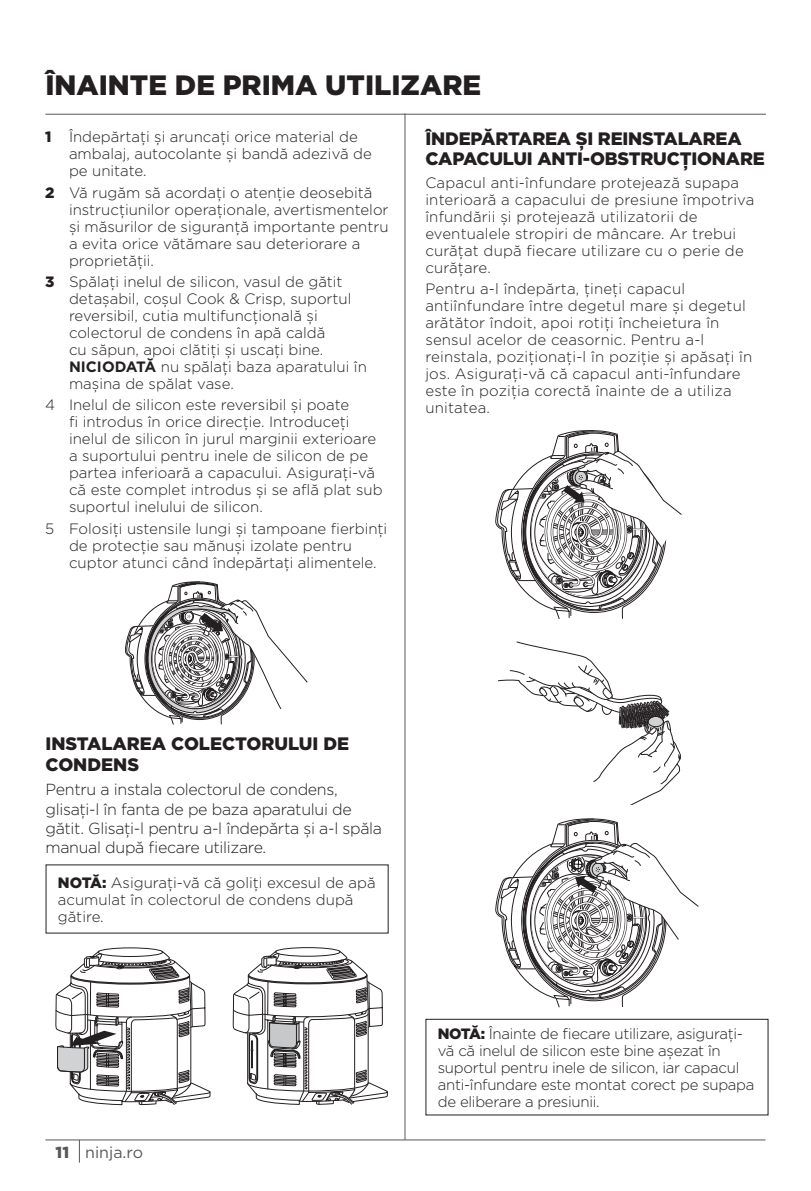
<style>
.page{position:relative;width:811px;height:1191px;background:#fff}
.page>*{position:absolute;margin:0;border:0;box-sizing:border-box;transform-origin:0 0}
.t1{font:900 28px "Gotham";color:#231f20}
.t2{font:900 18px/20px "Gotham";letter-spacing:-.01em;color:#231f20}
.t3{font:300 16px/19.2px "Gotham";letter-spacing:-.02em;color:#231f20}
.t4{font:16px "Gotham";color:#57585a}
.t5{font:300 15px/17px "Gotham";color:#231f20}
.t6{font:300 15px/17px "Gotham";letter-spacing:-.02em;color:#231f20}
.s1{font-weight:900}
.s2{font-weight:700}
</style>
<div class="page">
<hr style="left:45px;top:1139px;width:720px;height:1px;background:#57585a">
<svg style="left:79px;top:1140px;width:1px;height:22px"></svg>
<div style="left:425px;top:1018px;width:343px;height:97px;border:1px solid #231f20"></div>
<svg style="left:498px;top:641px;width:182px;height:163px"></svg>
<svg style="left:495px;top:430px;width:186px;height:189px"></svg>
<svg style="left:495px;top:818px;width:203px;height:189px"></svg>
<svg style="left:233px;top:947px;width:155px;height:157px"></svg>
<svg style="left:55px;top:947px;width:155px;height:158px"></svg>
<svg style="left:125px;top:581px;width:182px;height:143px"></svg>
<hr style="left:45px;top:114px;width:721px;height:1px;background:#57585a">
<hr style="left:404px;top:113px;width:1px;height:1027px;background:#57585a">
<h1 class="t1" style="left:45px;top:66px;width:437px">ÎNAINTE DE PRIMA UTILIZARE</h1>
<p class="t5" style="left:69px;top:128px;width:304px;text-indent:-24px"><span class="s1">1</span> Îndepărtaţi și aruncaţi orice material de ambalaj, autocolante și bandă adezivă de pe unitate.</p>
<p class="t5" style="left:69px;top:183px;width:321px;text-indent:-24px"><span class="s1">2</span> Vă rugăm să acordaţi o atenţie deosebită instrucţiunilor operaţionale, avertismentelor și măsurilor de siguranţă importante pentru a evita orice vătămare sau deteriorare a proprietăţii.</p>
<p class="t5" style="left:69px;top:273px;width:299px;text-indent:-24px"><span class="s1">3</span> Spălaţi inelul de silicon, vasul de gătit detașabil, coșul Cook &amp; Crisp, suportul reversibil, cutia multifuncţională și colectorul de condens în apă caldă<br>cu săpun, apoi clătiţi și uscaţi bine.<br><span class="s2">NICIODATĂ</span> nu spălaţi baza aparatului în mașina de spălat vase.</p>
<p class="t5" style="left:69px;top:396px;width:315px;text-indent:-24px">4 Inelul de silicon este reversibil și poate<br>fi introdus în orice direcţie. Introduceţi inelul de silicon în jurul marginii exterioare a suportului pentru inele de silicon de pe partea inferioară a capacului. Asiguraţi-vă că este complet introdus și se află plat sub suportul inelului de silicon.</p>
<p class="t5" style="left:69px;top:519px;width:320px;text-indent:-24px">5 Folosiţi ustensile lungi și tampoane fierbinţi de protecţie sau mănuși izolate pentru cuptor atunci când îndepărtaţi alimentele.</p>
<p class="t2" style="left:425px;top:128px;width:341px">ÎNDEPĂRTAREA ȘI REINSTALAREA<br>CAPACULUI ANTI-OBSTRUCŢIONARE</p>
<p class="t5" style="left:425px;top:173px;width:330px">Capacul anti-înfundare protejează supapa interioară a capacului de presiune împotriva înfundării și protejează utilizatorii de eventualele stropiri de mâncare. Ar trebui curăţat după fiecare utilizare cu o perie de curăţare.</p>
<p class="t5" style="left:425px;top:280px;width:328px">Pentru a-l îndepărta, ţineţi capacul antiînfundare între degetul mare și degetul arătător îndoit, apoi rotiţi încheietura în sensul acelor de ceasornic. Pentru a-l reinstala, poziţionaţi-l în poziţie și apăsaţi în jos. Asiguraţi-vă că capacul anti-înfundare este în poziţia corectă înainte de a utiliza unitatea.</p>
<p class="t2" style="left:46px;top:734px;width:305px">INSTALAREA COLECTORULUI DE<br>CONDENS</p>
<p class="t3" style="left:46px;top:779px;width:338px">Pentru a instala colectorul de condens, glisaţi-l în fanta de pe baza aparatului de gătit. Glisaţi-l pentru a-l îndepărta și a-l spăla manual după fiecare utilizare.</p>
<p class="t5" style="left:58px;top:873px;width:319px"><span class="s1">NOTĂ:</span> Asiguraţi-vă că goliţi excesul de apă acumulat în colectorul de condens după gătire.</p>
<p class="t4" style="left:56px;top:1141px;width:89px"><span class="s1">11</span> ninja.ro</p>
<p class="t6" style="left:438px;top:1024px;width:318px"><span class="s1">NOTĂ:</span> Înainte de fiecare utilizare, asiguraţi&shy;vă că inelul de silicon este bine așezat în suportul pentru inele de silicon, iar capacul anti-înfundare este montat corect pe supapa de eliberare a presiunii.</p>
</div>
